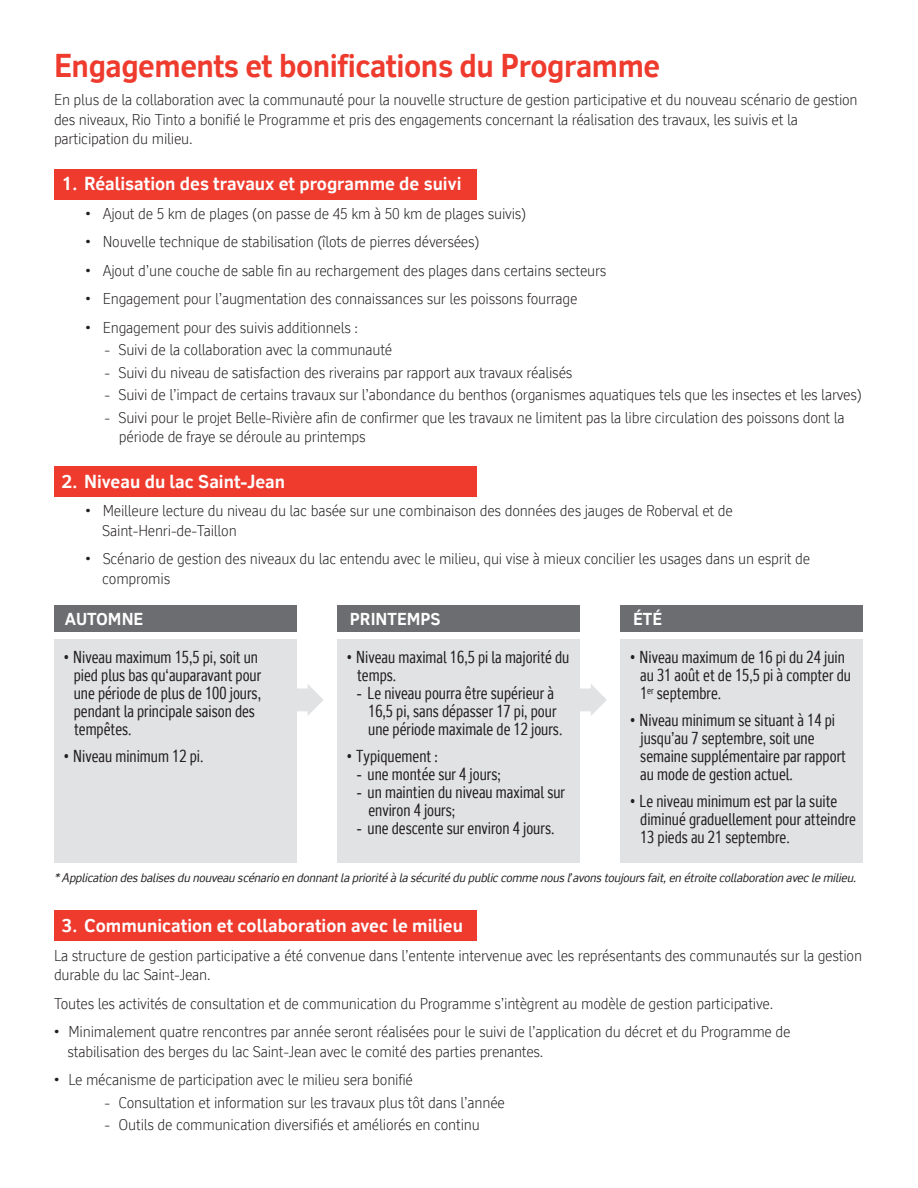
<style>
.page{position:relative;width:918px;height:1188px;background:#fff}
.page>*{position:absolute;margin:0;border:0;box-sizing:border-box;transform-origin:0 0}
.t1{font:700 31.5px "RT Vickerman";letter-spacing:-.015em;color:#ee3b2e}
.t2{font:700 18px "RT Vickerman";color:#fff}
.t3{font:condensed 16.5px/18px "RT Vickerman";color:#231f20}
.t4{font:700 16.5px "RT Vickerman";color:#fff}
.t5{font:300 15px/19.5px "RT Vickerman";letter-spacing:-.015em;color:#231f20}
.t6{font:italic 12px "RT Vickerman";letter-spacing:-.015em;color:#231f20}
</style>
<div class="page">
<div style="left:54px;top:169px;width:422px;height:31px;background:#ee3b2e"></div>
<div style="left:54px;top:467px;width:422px;height:30px;background:#ee3b2e"></div>
<div style="left:54px;top:910px;width:422px;height:30px;background:#ee3b2e"></div>
<div style="left:54px;top:639px;width:242px;height:223px;background:#e1e2e4"></div>
<div style="left:54px;top:606px;width:242px;height:26px;background:#6c6d70"></div>
<div style="left:337px;top:606px;width:242px;height:26px;background:#6c6d70"></div>
<svg style="left:296px;top:684px;width:27px;height:32px"></svg>
<div style="left:337px;top:639px;width:242px;height:223px;background:#e1e2e4"></div>
<svg style="left:580px;top:684px;width:27px;height:32px"></svg>
<div style="left:620px;top:606px;width:243px;height:26px;background:#6c6d70"></div>
<div style="left:620px;top:639px;width:243px;height:223px;background:#e1e2e4"></div>
<h1 class="t1" style="left:54px;top:46px;width:608px">Engagements et bonifications du Programme</h1>
<p class="t5" style="left:54px;top:90px;width:805px">En plus de la collaboration avec la communauté pour la nouvelle structure de gestion participative et du nouveau scénario de gestion des niveaux, Rio Tinto a bonifié le Programme et pris des engagements concernant la réalisation des travaux, les suivis et la participation du milieu.</p>
<p class="t2" style="left:62px;top:172px;width:401px">1. Réalisation des travaux et programme de suivi</p>
<p class="t5" style="left:86px;top:203px;width:442px">• Ajout de 5 km de plages (on passe de 45 km à 50 km de plages suivis)</p>
<p class="t5" style="left:86px;top:232px;width:395px">• Nouvelle technique de stabilisation (îlots de pierres déversées)</p>
<p class="t5" style="left:86px;top:260px;width:522px">• Ajout d’une couche de sable fin au rechargement des plages dans certains secteurs</p>
<p class="t5" style="left:86px;top:289px;width:493px">• Engagement pour l’augmentation des connaissances sur les poissons fourrage</p>
<p class="t5" style="left:86px;top:317px;width:274px">• Engagement pour des suivis additionnels :</p>
<p class="t5" style="left:104px;top:340px;width:289px">- Suivi de la collaboration avec la communauté</p>
<p class="t5" style="left:104px;top:362px;width:469px">- Suivi du niveau de satisfaction des riverains par rapport aux travaux réalisés</p>
<p class="t5" style="left:104px;top:385px;width:759px">- Suivi de l’impact de certains travaux sur l’abondance du benthos (organismes aquatiques tels que les insectes et les larves)</p>
<p class="t5" style="left:119px;top:407px;width:727px;text-indent:-14px">- Suivi pour le projet Belle-Rivière afin de confirmer que les travaux ne limitent pas la libre circulation des poissons dont la période de fraye se déroule au printemps</p>
<p class="t2" style="left:62px;top:470px;width:225px">2. Niveau du lac Saint-Jean</p>
<p class="t5" style="left:102px;top:501px;width:632px;text-indent:-17px">• Meilleure lecture du niveau du lac basée sur une combinaison des données des jauges de Roberval et de<br>Saint-Henri-de-Taillon</p>
<p class="t5" style="left:102px;top:549px;width:709px;text-indent:-17px">• Scénario de gestion des niveaux du lac entendu avec le milieu, qui vise à mieux concilier les usages dans un esprit de compromis</p>
<p class="t4" style="left:633px;top:609px;width:30px">ÉTÉ</p>
<p class="t3" style="left:640px;top:648px;width:213px;text-indent:-10px">• Niveau maximum de 16 pi du 24 juin au 31 août et de 15,5 pi à compter du<br>1<sup>er</sup> septembre.</p>
<p class="t3" style="left:640px;top:711px;width:207px;text-indent:-10px">• Niveau minimum se situant à 14 pi jusqu’au 7 septembre, soit une semaine supplémentaire par rapport au mode de gestion actuel.</p>
<p class="t3" style="left:640px;top:792px;width:218px;text-indent:-10px">• Le niveau minimum est par la suite diminué graduellement pour atteindre<br>13 pieds au 21 septembre.</p>
<p class="t6" style="left:54px;top:870px;width:803px">* Application des balises du nouveau scénario en donnant la priorité à la sécurité du public comme nous l’avons toujours fait, en étroite collaboration avec le milieu.</p>
<p class="t4" style="left:65px;top:609px;width:80px">AUTOMNE</p>
<p class="t4" style="left:350px;top:609px;width:92px">PRINTEMPS</p>
<p class="t3" style="left:357px;top:648px;width:214px;text-indent:-10px">• Niveau maximal 16,5 pi la majorité du temps.</p>
<p class="t3" style="left:368px;top:684px;width:196px;text-indent:-11px">- Le niveau pourra être supérieur à<br>16,5 pi, sans dépasser 17 pi, pour une période maximale de 12 jours.</p>
<p class="t3" style="left:347px;top:747px;width:92px">• Typiquement :</p>
<p class="t3" style="left:357px;top:765px;width:146px">- une montée sur 4 jours;</p>
<p class="t3" style="left:368px;top:783px;width:198px;text-indent:-11px">- un maintien du niveau maximal sur environ 4 jours;</p>
<p class="t3" style="left:357px;top:819px;width:199px">- une descente sur environ 4 jours.</p>
<p class="t3" style="left:74px;top:648px;width:189px;text-indent:-10px">• Niveau maximum 15,5 pi, soit un pied plus bas qu'auparavant pour une période de plus de 100 jours, pendant la principale saison des tempêtes.</p>
<p class="t3" style="left:64px;top:747px;width:141px">• Niveau minimum 12 pi.</p>
<p class="t2" style="left:62px;top:914px;width:403px">3. Communication et collaboration avec le milieu</p>
<p class="t5" style="left:54px;top:945px;width:810px">La structure de gestion participative a été convenue dans l’entente intervenue avec les représentants des communautés sur la gestion durable du lac Saint-Jean.</p>
<p class="t5" style="left:54px;top:993px;width:721px">Toutes les activités de consultation et de communication du Programme s’intègrent au modèle de gestion participative.</p>
<p class="t5" style="left:67px;top:1022px;width:725px;text-indent:-13px">• Minimalement quatre rencontres par année seront réalisées pour le suivi de l’application du décret et du Programme de stabilisation des berges du lac Saint-Jean avec le comité des parties prenantes.</p>
<p class="t5" style="left:54px;top:1070px;width:360px">• Le mécanisme de participation avec le milieu sera bonifié</p>
<p class="t5" style="left:104px;top:1092px;width:402px">- Consultation et information sur les travaux plus tôt dans l’année</p>
<p class="t5" style="left:104px;top:1115px;width:377px">- Outils de communication diversifiés et améliorés en continu</p>
</div>
